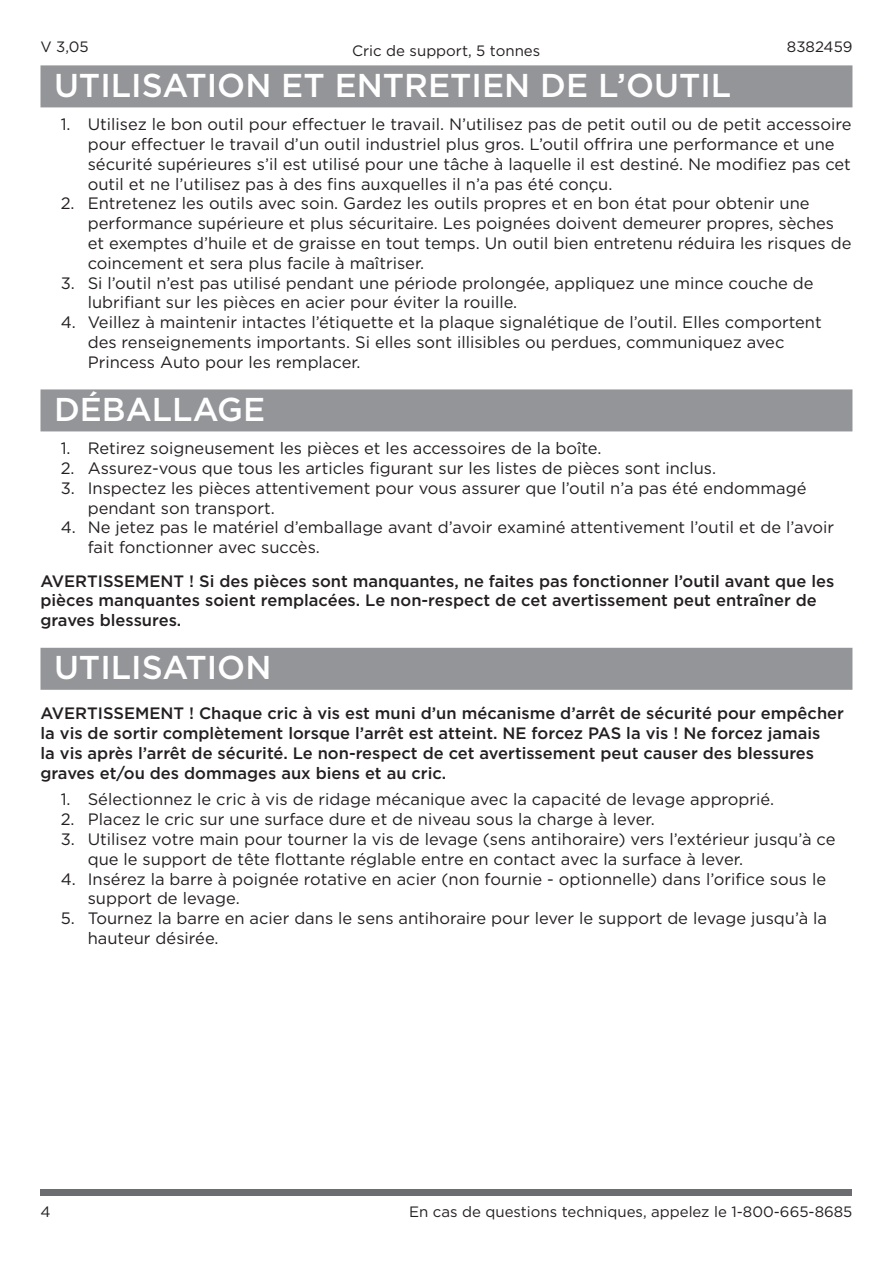
<style>
.page{position:relative;width:893px;height:1263px;background:#fff}
.page>*{position:absolute;margin:0;border:0;box-sizing:border-box;transform-origin:0 0}
.Title_Level_1{font:500 33px "Gotham";color:#fff}
.List_Level_1{font:16.5px/19.8px "Gotham";color:#231f20}
.Notices{font:500 16.5px/19.8px "Gotham";color:#231f20}
.List_Level_1_Last{font:16.5px/19.8px "Gotham";color:#231f20}
.Header_Footer_Font{font:15px "Gotham";color:#231f20}
</style>
<div class="page">
<div style="left:40px;top:1189px;width:812px;height:7px;background:#6c6d70"></div>
<div style="left:40px;top:65px;width:812px;height:42px;background:#939598"></div>
<div style="left:40px;top:389px;width:812px;height:42px;background:#939598"></div>
<div style="left:40px;top:648px;width:812px;height:42px;background:#939598"></div>
<p class="Header_Footer_Font" style="left:40px;top:37px;width:50px">V 3,05</p>
<p class="Header_Footer_Font" style="left:352px;top:41px;width:190px">Cric de support, 5 tonnes</p>
<p class="Header_Footer_Font" style="left:787px;top:37px;width:67px">8382459</p>
<p class="Title_Level_1" style="left:54px;top:64px;width:679px">UTILISATION ET ENTRETIEN DE L’OUTIL</p>
<p class="List_Level_1" style="left:88px;top:114px;width:765px;text-indent:-27px">1. Utilisez le bon outil pour effectuer le travail. N’utilisez pas de petit outil ou de petit accessoire pour effectuer le travail d’un outil industriel plus gros. L’outil offrira une performance et une sécurité supérieures s’il est utilisé pour une tâche à laquelle il est destiné. Ne modifiez pas cet outil et ne l’utilisez pas à des fins auxquelles il n’a pas été conçu.</p>
<p class="List_Level_1" style="left:88px;top:193px;width:765px;text-indent:-27px">2. Entretenez les outils avec soin. Gardez les outils propres et en bon état pour obtenir une performance supérieure et plus sécuritaire. Les poignées doivent demeurer propres, sèches et exemptes d’huile et de graisse en tout temps. Un outil bien entretenu réduira les risques de coincement et sera plus facile à maîtriser.</p>
<p class="List_Level_1" style="left:88px;top:273px;width:727px;text-indent:-27px">3. Si l’outil n’est pas utilisé pendant une période prolongée, appliquez une mince couche de lubrifiant sur les pièces en acier pour éviter la rouille.</p>
<p class="List_Level_1_Last" style="left:88px;top:312px;width:735px;text-indent:-27px">4. Veillez à maintenir intactes l’étiquette et la plaque signalétique de l’outil. Elles comportent des renseignements importants. Si elles sont illisibles ou perdues, communiquez avec<br>Princess Auto pour les remplacer.</p>
<p class="Title_Level_1" style="left:54px;top:388px;width:213px">DÉBALLAGE</p>
<p class="List_Level_1" style="left:61px;top:438px;width:542px">1. Retirez soigneusement les pièces et les accessoires de la boîte.</p>
<p class="List_Level_1" style="left:61px;top:458px;width:657px">2. Assurez-vous que tous les articles figurant sur les listes de pièces sont inclus.</p>
<p class="List_Level_1" style="left:88px;top:478px;width:720px;text-indent:-27px">3. Inspectez les pièces attentivement pour vous assurer que l’outil n’a pas été endommagé pendant son transport.</p>
<p class="List_Level_1_Last" style="left:88px;top:517px;width:748px;text-indent:-27px">4. Ne jetez pas le matériel d’emballage avant d’avoir examiné attentivement l’outil et de l’avoir fait fonctionner avec succès.</p>
<p class="Notices" style="left:40px;top:571px;width:795px">AVERTISSEMENT ! Si des pièces sont manquantes, ne faites pas fonctionner l’outil avant que les pièces manquantes soient remplacées. Le non-respect de cet avertissement peut entraîner de graves blessures.</p>
<p class="Title_Level_1" style="left:54px;top:646px;width:219px">UTILISATION</p>
<p class="Notices" style="left:40px;top:703px;width:805px">AVERTISSEMENT ! Chaque cric à vis est muni d’un mécanisme d’arrêt de sécurité pour empêcher la vis de sortir complètement lorsque l’arrêt est atteint. NE forcez PAS la vis ! Ne forcez jamais<br>la vis après l’arrêt de sécurité. Le non-respect de cet avertissement peut causer des blessures graves et/ou des dommages aux biens et au cric.</p>
<p class="List_Level_1" style="left:61px;top:789px;width:715px">1. Sélectionnez le cric à vis de ridage mécanique avec la capacité de levage approprié.</p>
<p class="List_Level_1" style="left:61px;top:809px;width:595px">2. Placez le cric sur une surface dure et de niveau sous la charge à lever.</p>
<p class="List_Level_1" style="left:88px;top:829px;width:749px;text-indent:-27px">3. Utilisez votre main pour tourner la vis de levage (sens antihoraire) vers l’extérieur jusqu’à ce que le support de tête flottante réglable entre en contact avec la surface à lever.</p>
<p class="List_Level_1" style="left:88px;top:868px;width:740px;text-indent:-27px">4. Insérez la barre à poignée rotative en acier (non fournie - optionnelle) dans l’orifice sous le support de levage.</p>
<p class="List_Level_1" style="left:88px;top:908px;width:741px;text-indent:-27px">5. Tournez la barre en acier dans le sens antihoraire pour lever le support de levage jusqu’à la hauteur désirée.</p>
<p class="Header_Footer_Font" style="left:40px;top:1202px;width:12px">4</p>
<p class="Header_Footer_Font" style="left:409px;top:1202px;width:445px">En cas de questions techniques, appelez le 1-800-665-8685</p>
</div>
